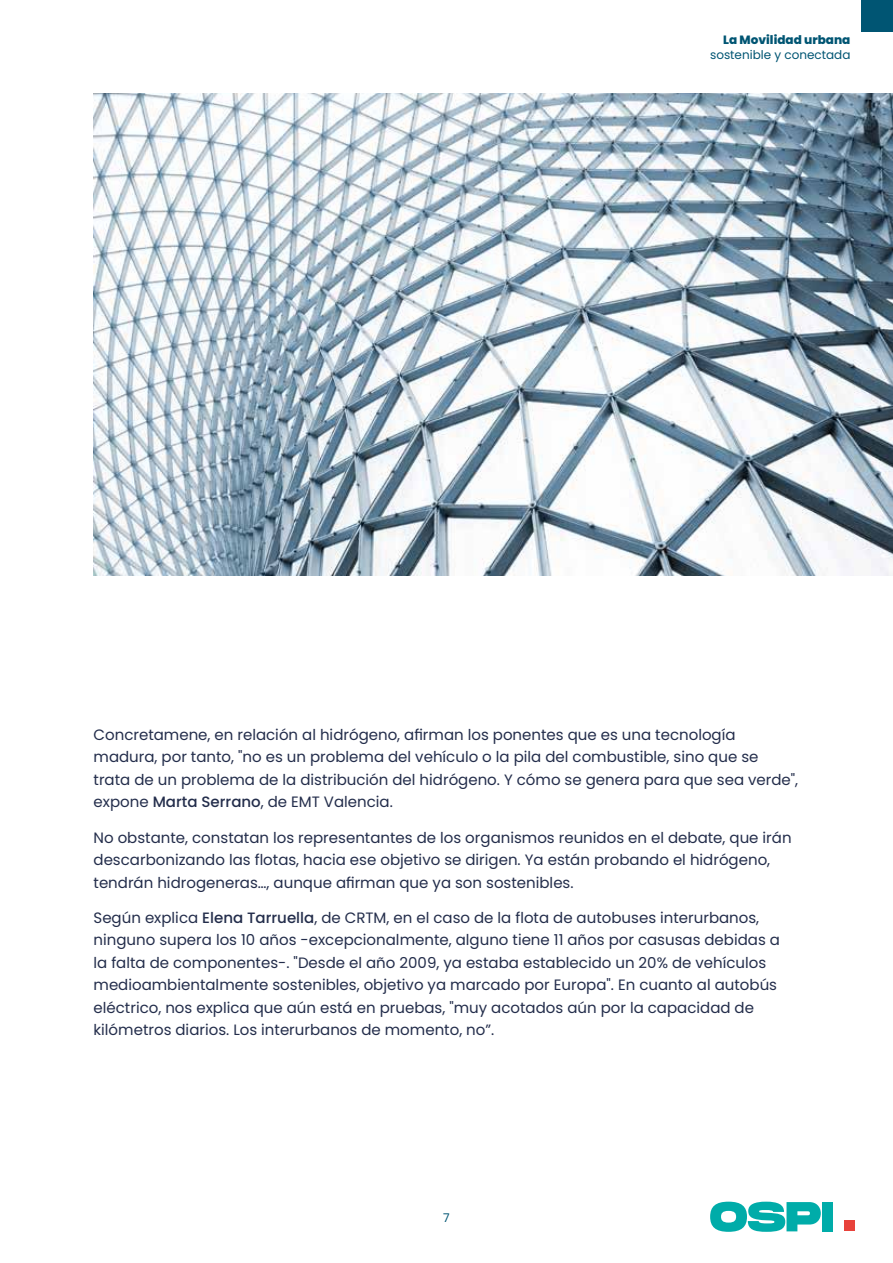
<style>
.page{position:relative;width:893px;height:1263px;background:#fff}
.page>*{position:absolute;margin:0;border:0;box-sizing:border-box;transform-origin:0 0}
.t1{font:15px/22.5px "Poppins";color:#232d4b}
.t2{font:12px "Poppins";color:#005573}
.t3{font:800 12px "Poppins";color:#005573}
.s1{font-weight:500}
</style>
<div class="page">
<div style="left:861px;top:0;width:32px;height:32px;background:#005573"></div>
<svg style="left:710px;top:1202px;width:111px;height:30px"></svg>
<div style="left:822px;top:1202px;width:11px;height:29px;background:#00aca9"></div>
<div style="left:844px;top:1220px;width:11px;height:11px;background:#e8423b"></div>
<img style="left:94px;top:94px;width:799px;height:482px">
<p class="t3" style="left:723px;top:33px;width:129px">La Movilidad urbana</p>
<p class="t2" style="left:710px;top:48px;width:142px">sostenible y conectada</p>
<p class="t1" style="left:94px;top:723px;width:706px">Concretamene, en relación al hidrógeno, afirman los ponentes que es una tecnología madura, por tanto, "no es un problema del vehículo o la pila del combustible, sino que se trata de un problema de la distribución del hidrógeno. Y cómo se genera para que sea verde", expone <span class="s1">Marta Serrano</span>, de EMT Valencia.</p>
<p class="t1" style="left:94px;top:826px;width:700px">No obstante, constatan los representantes de los organismos reunidos en el debate, que irán descarbonizando las flotas, hacia ese objetivo se dirigen. Ya están probando el hidrógeno, tendrán hidrogeneras…, aunque afirman que ya son sostenibles.</p>
<p class="t1" style="left:94px;top:906px;width:688px">Según explica <span class="s1">Elena Tarruella</span>, de CRTM, en el caso de la flota de autobuses interurbanos, ninguno supera los 10 años -excepcionalmente, alguno tiene 11 años por casusas debidas a la falta de componentes-. "Desde el año 2009, ya estaba establecido un 20% de vehículos medioambientalmente sostenibles, objetivo ya marcado por Europa". En cuanto al autobús eléctrico, nos explica que aún está en pruebas, "muy acotados aún por la capacidad de kilómetros diarios. Los interurbanos de momento, no”.</p>
<p class="t2" style="left:443px;top:1211px;width:8px">7</p>
</div>
